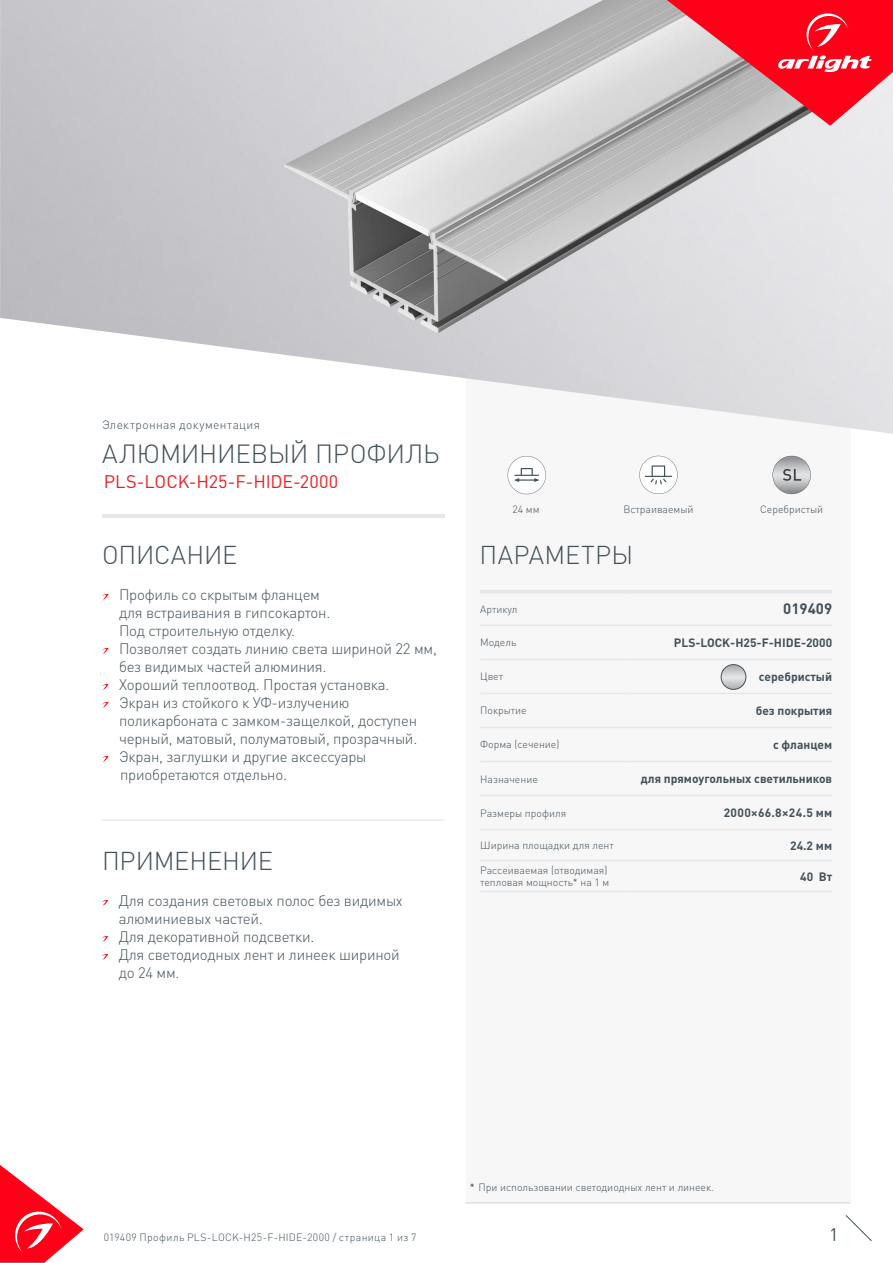
<style>
.page{position:relative;width:893px;height:1263px;background:#fff}
.page>*{position:absolute;margin:0;border:0;box-sizing:border-box;transform-origin:0 0}
.t1{font:300 25.95px "DIN Pro";letter-spacing:-.01em;color:#425159}
.t2{font:300 25.5px "DIN Pro";letter-spacing:-.005em;color:#425159}
.t3{font:300 25.5px "DIN Pro";letter-spacing:.015em;color:#425159}
.t4{font:18px "DIN Pro";color:#ee1d23}
.t5{font:18px "DIN Pro";color:#425159}
.t6{font:300 15px/18px "DIN Pro";letter-spacing:-.015em;color:#425159}
.t7{font:700 15px "DIN Pro";color:#425159}
.t8{font:700 12px "DIN Pro";color:#425159}
.t9{font:300 12px "DIN Pro";letter-spacing:.03em;color:#425159}
.t10{font:700 12px "DIN Pro";letter-spacing:.03em;color:#425159}
.t11{font:300 10.5px/12.6px "DIN Pro";color:#425159}
.t12{font:300 10.5px "DIN Pro";letter-spacing:.03em;color:#425159}
.s1{color:#231f20}
</style>
<div class="page">
<svg style="left:0;top:1165px;width:84px;height:98px"></svg>
<svg style="left:845px;top:1215px;width:27px;height:26px"></svg>
<div style="left:466px;top:250px;width:384px;height:953px;background:#f7f7f8"></div>
<svg style="left:508px;top:456px;width:38px;height:38px"></svg>
<hr style="left:102px;top:514px;width:342px;height:3px;background:#e6e7e9">
<svg style="left:102px;top:594px;width:7px;height:6px"></svg>
<svg style="left:102px;top:648px;width:7px;height:6px"></svg>
<svg style="left:102px;top:684px;width:7px;height:6px"></svg>
<svg style="left:102px;top:702px;width:7px;height:6px"></svg>
<svg style="left:102px;top:756px;width:7px;height:6px"></svg>
<svg style="left:102px;top:900px;width:6px;height:6px"></svg>
<svg style="left:102px;top:936px;width:6px;height:6px"></svg>
<svg style="left:102px;top:954px;width:6px;height:6px"></svg>
<hr style="left:102px;top:820px;width:342px;height:1px;background:#e6e7e9">
<hr style="left:480px;top:590px;width:148px;height:4px;background:#e6e7e9">
<hr style="left:628px;top:590px;width:204px;height:4px;background:#e6e7e9">
<hr style="left:480px;top:625px;width:148px;height:1px;background:#e6e7e9">
<hr style="left:628px;top:625px;width:204px;height:1px;background:#e6e7e9">
<hr style="left:480px;top:659px;width:148px;height:1px;background:#e6e7e9">
<hr style="left:628px;top:659px;width:204px;height:1px;background:#e6e7e9">
<hr style="left:480px;top:693px;width:148px;height:1px;background:#e6e7e9">
<hr style="left:628px;top:693px;width:204px;height:1px;background:#e6e7e9">
<hr style="left:480px;top:727px;width:148px;height:1px;background:#e6e7e9">
<hr style="left:628px;top:727px;width:204px;height:1px;background:#e6e7e9">
<hr style="left:480px;top:761px;width:148px;height:1px;background:#e6e7e9">
<hr style="left:628px;top:761px;width:204px;height:1px;background:#e6e7e9">
<hr style="left:480px;top:795px;width:148px;height:1px;background:#e6e7e9">
<hr style="left:628px;top:795px;width:204px;height:1px;background:#e6e7e9">
<hr style="left:480px;top:829px;width:148px;height:1px;background:#e6e7e9">
<hr style="left:628px;top:829px;width:204px;height:1px;background:#e6e7e9">
<hr style="left:480px;top:860px;width:148px;height:1px;background:#e6e7e9">
<hr style="left:628px;top:860px;width:204px;height:1px;background:#e6e7e9">
<hr style="left:480px;top:891px;width:148px;height:1px;background:#e6e7e9">
<hr style="left:628px;top:891px;width:204px;height:1px;background:#e6e7e9">
<hr style="left:466px;top:1202px;width:384px;height:1px;background:#dcdddf">
<svg style="left:639px;top:456px;width:39px;height:38px"></svg>
<img style="left:0;top:0;width:893px;height:434px">
<svg style="left:667px;top:0;width:226px;height:126px"></svg>
<svg style="left:721px;top:665px;width:25px;height:24px"></svg>
<div style="left:721px;top:664px;width:25px;height:26px;border:1px solid #425159;border-radius:50%"></div>
<svg style="left:773px;top:456px;width:38px;height:38px"></svg>
<p class="t9" style="left:102px;top:417px;width:160px">Электронная документация</p>
<p class="t1" style="left:102px;top:436px;width:339px">АЛЮМИНИЕВЫЙ ПРОФИЛЬ</p>
<p class="t4" style="left:104px;top:470px;width:236px">PLS-LOCK-H25-F-HIDE-2000</p>
<p class="t11" style="left:512px;top:502px;width:29px">24 мм</p>
<p class="t11" style="left:623px;top:502px;width:72px">Встраиваемый</p>
<p class="t11" style="left:760px;top:502px;width:65px">Серебристый</p>
<p class="t2" style="left:102px;top:537px;width:137px">ОПИСАНИЕ</p>
<p class="t3" style="left:479px;top:537px;width:155px">ПАРАМЕТРЫ</p>
<p class="t6" style="left:119px;top:584px;width:213px">Профиль со скрытым фланцем для встраивания в гипсокартон.<br>Под строительную отделку.</p>
<p class="t6" style="left:119px;top:638px;width:319px">Позволяет создать линию света шириной 22 мм, без видимых частей алюминия.</p>
<p class="t6" style="left:119px;top:674px;width:272px">Хороший теплоотвод. Простая установка.</p>
<p class="t6" style="left:119px;top:692px;width:300px">Экран из стойкого к УФ-излучению поликарбоната с замком-защелкой, доступен черный, матовый, полуматовый, прозрачный.</p>
<p class="t6" style="left:119px;top:746px;width:249px">Экран, заглушки и другие аксессуары</p>
<p class="t6" style="left:120px;top:764px;width:169px">приобретаются отдельно.</p>
<p class="t11" style="left:480px;top:602px;width:39px">Артикул</p>
<p class="t7" style="left:783px;top:599px;width:50px">019409</p>
<p class="t11" style="left:480px;top:636px;width:38px">Модель</p>
<p class="t8" style="left:674px;top:634px;width:160px">PLS-LOCK-H25-F-HIDE-2000</p>
<p class="t11" style="left:480px;top:670px;width:24px">Цвет</p>
<p class="t8" style="left:759px;top:668px;width:75px">серебристый</p>
<p class="t11" style="left:480px;top:704px;width:48px">Покрытие</p>
<p class="t8" style="left:756px;top:702px;width:78px">без покрытия</p>
<p class="t11" style="left:480px;top:738px;width:81px">Форма (сечение)</p>
<p class="t8" style="left:773px;top:736px;width:61px">с фланцем</p>
<p class="t11" style="left:480px;top:772px;width:59px">Назначение</p>
<p class="t8" style="left:641px;top:770px;width:193px">для прямоугольных светильников</p>
<p class="t11" style="left:480px;top:806px;width:87px">Размеры профиля</p>
<p class="t10" style="left:724px;top:805px;width:110px">2000×66.8×24.5 мм</p>
<p class="t11" style="left:480px;top:838px;width:135px">Ширина площадки для лент</p>
<p class="t8" style="left:790px;top:837px;width:43px">24.2 мм</p>
<p class="t11" style="left:480px;top:863px;width:131px">Рассеиваемая (отводимая) тепловая мощность* на 1 м</p>
<p class="t8" style="left:800px;top:868px;width:33px">40 Вт</p>
<p class="t2" style="left:102px;top:843px;width:172px">ПРИМЕНЕНИЕ</p>
<p class="t6" style="left:119px;top:890px;width:286px">Для создания световых полос без видимых алюминиевых частей.</p>
<p class="t6" style="left:119px;top:926px;width:197px">Для декоративной подсветки.</p>
<p class="t6" style="left:119px;top:944px;width:283px">Для светодиодных лент и линеек шириной до 24 мм.</p>
<p class="t11" style="left:470px;top:1181px;width:246px"><span class="s1">*</span> При использовании светодиодных лент и линеек.</p>
<p class="t12" style="left:104px;top:1230px;width:314px">019409 Профиль PLS-LOCK-H25-F-HIDE-2000 / страница 1 из 7</p>
<p class="t5" style="left:829px;top:1222px;width:11px">1</p>
</div>
